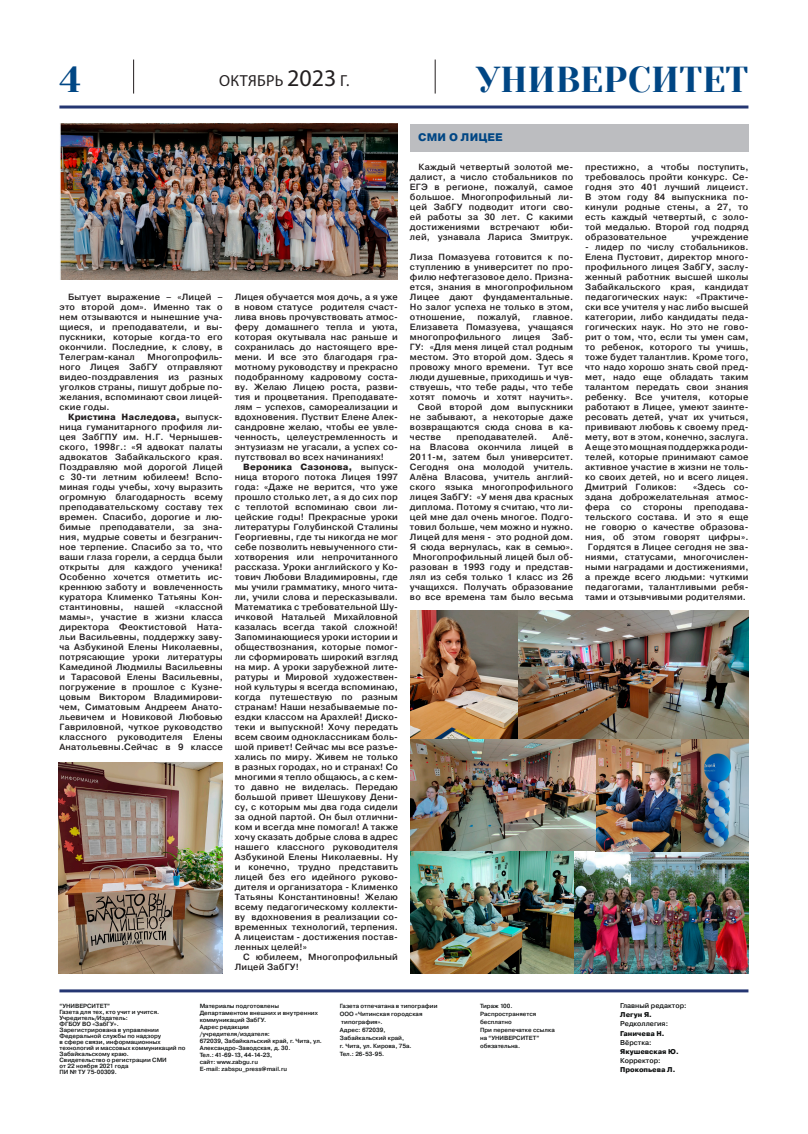
<style>
.page{position:relative;width:808px;height:1134px;background:#fff}
.page>*{position:absolute;margin:0;border:0;box-sizing:border-box;transform-origin:0 0}
.t1{font:36px "Yeseva One";color:#004684}
.t2{font:16px "Myriad Pro";letter-spacing:.02em;color:#231f20}
.t3{font:800 11px "Pragmatica";letter-spacing:.02em;color:#004684}
.t4{font:500 9px/10px "Pragmatica";letter-spacing:.02em;color:#231f20;text-align:justify}
.t5{font:500 7px "Pragmatica";color:#0d0f0f}
.t6{font:800 7px "Pragmatica";color:#0d0f0f}
.t7{font:500 6px/8px "Pragmatica";color:#0d0f0f}
.s1{font-size:24px}
.s2{font-weight:800}
</style>
<div class="page">
<hr style="left:133px;top:60px;width:1px;height:34px;background:#231f20">
<hr style="left:435px;top:60px;width:1px;height:34px;background:#231f20">
<hr style="left:59px;top:106px;width:689px;height:3px;background:#253672">
<div style="left:410px;top:124px;width:338px;height:27px;background:#bcbdc0"></div>
<hr style="left:59px;top:989px;width:689px;height:3px;background:#253672">
<img style="left:59px;top:763px;width:163px;height:210px">
<img style="left:60px;top:124px;width:338px;height:156px">
<img style="left:410px;top:852px;width:338px;height:121px">
<img style="left:410px;top:611px;width:108px;height:128px">
<img style="left:518px;top:611px;width:230px;height:128px">
<img style="left:680px;top:739px;width:68px;height:113px">
<img style="left:410px;top:739px;width:270px;height:113px">
<h1 class="t1" style="left:60px;top:54px;width:23px">4</h1>
<h2 class="t2" style="left:219px;top:70px;width:132px">ОКТЯБРЬ <span class="s1">2023</span> Г.</h2>
<h1 class="t1" style="left:476px;top:54px;width:274px">УНИВЕРСИТЕТ</h1>
<p class="t4" style="left:60px;top:292px;width:165px;text-indent:9px">Бытует выражение – «Лицей – это второй дом». Именно так о нем отзываются и нынешние уча&shy;щиеся, и преподаватели, и вы&shy;пускники, которые когда-то его окончили. Последние, к слову, в Телеграм-канал</p>
<p class="t4" style="left:60px;top:352px;width:165px;text-indent:88px">Многопрофиль&shy;ного Лицея ЗабГУ отправляют видео-поздравления из разных уголков страны, пишут добрые по&shy;желания, вспоминают свои лицей&shy;ские годы.</p>
<p class="t4" style="left:60px;top:412px;width:165px;text-indent:9px"><span class="s2">Кристина Наследова,</span> выпуск&shy;ница гуманитарного профиля ли&shy;цея ЗабГПУ им. Н.Г. Чернышев&shy;ского, 1998г.: «Я адвокат палаты адвокатов Забайкальского края.<br>Поздравляю мой дорогой Лицей с 30-ти летним юбилеем! Вспо&shy;миная годы учебы, хочу выразить огромную благодарность всему преподавательскому составу тех времен. Спасибо, дорогие и лю&shy;бимые преподаватели, за зна&shy;ния, мудрые советы и безгранич&shy;ное терпение. Спасибо за то, что ваши глаза горели, а сердца были открыты для каждого ученика!<br>Особенно хочется отметить ис&shy;креннюю заботу и вовлеченность куратора Клименко Татьяны Кон&shy;стантиновны, нашей «классной мамы», участие в жизни класса директора Феоктистовой Ната&shy;льи Васильевны, поддержку заву&shy;ча Азбукиной Елены Николаевны, потрясающие уроки литературы Камединой Людмилы Васильевны и Тарасовой Елены Васильевны, погружение в прошлое с Кузне&shy;цовым Виктором Владимирови&shy;чем, Симатовым Андреем Анато&shy;льевичем и Новиковой Любовью Гавриловной, чуткое руководство классного руководителя Елены Анатольевны.Сейчас в 9 классе</p>
<p class="t4" style="left:235px;top:292px;width:165px">Лицея обучается моя дочь, а я уже в новом статусе родителя счаст&shy;лива вновь прочувствовать атмос&shy;феру домашнего тепла и уюта, которая окутывала нас раньше и сохранилась до настоящего вре&shy;мени. И все это благодаря гра&shy;мотному руководству и прекрасно подобранному кадровому соста&shy;ву. Желаю Лицею роста, разви&shy;тия и процветания. Преподавате&shy;лям – успехов, самореализации и вдохновения. Пуствит Елене Алек&shy;сандровне желаю, чтобы ее увле&shy;ченность, целеустремленность и энтузиазм не угасали, а успех со&shy;путствовал во всех начинаниях!</p>
<p class="t4" style="left:235px;top:462px;width:165px;text-indent:9px"><span class="s2">Вероника Сазонова,</span> выпуск&shy;ница второго потока Лицея 1997 года: «Даже не верится, что уже прошло столько лет, а я до сих пор с теплотой вспоминаю свои ли&shy;цейские годы! Прекрасные уроки литературы Голубинской Сталины Георгиевны, где ты никогда не мог себе позволить невыученного сти&shy;хотворения или непрочитанного рассказа. Уроки английского у Ко&shy;тович Любови Владимировны, где мы учили грамматику, много чита&shy;ли, учили слова и пересказывали.<br>Математика с требовательной Шу&shy;ичковой Натальей Михайловной казалась всегда такой сложной!<br>Запоминающиеся уроки истории и обществознания, которые помог&shy;ли сформировать широкий взгляд на мир. А уроки зарубежной лите&shy;ратуры и Мировой художествен&shy;ной культуры я всегда вспоминаю, когда путешествую по разным странам! Наши незабываемые по&shy;ездки классом на Арахлей! Диско&shy;теки и выпускной! Хочу передать всем своим одноклассникам боль&shy;шой привет! Сейчас мы все разъе&shy;хались по миру. Живем не только в разных городах, но и странах! Со многими я тепло общаюсь, а с кем&shy;то давно не виделась. Передаю большой привет Шешукову Дени&shy;су, с которым мы два года сидели за одной партой. Он был отлични&shy;ком и всегда мне помогал! А также хочу сказать добрые слова в адрес нашего классного руководителя Азбукиной Елены Николаевны. Ну и конечно, трудно представить лицей без его идейного руково&shy;дителя и организатора - Клименко Татьяны Константиновны! Желаю всему педагогическому коллекти&shy;ву вдохновения в реализации со&shy;временных технологий, терпения.<br>А лицеистам - достижения постав&shy;ленных целей!»</p>
<p class="t4" style="left:235px;top:952px;width:165px;text-indent:9px">С юбилеем, Многопрофильный<br>Лицей ЗабГУ!</p>
<p class="t3" style="left:418px;top:131px;width:86px">СМИ О ЛИЦЕЕ</p>
<p class="t4" style="left:410px;top:162px;width:165px;text-indent:9px">Каждый четвертый золотой ме&shy;далист, а число стобальников по ЕГЭ в регионе, пожалуй, самое большое. Многопрофильный ли&shy;цей ЗабГУ подводит итоги сво&shy;ей работы за 30 лет. С какими достижениями встречают юби&shy;лей, узнавала Лариса Змитрук.</p>
<p class="t4" style="left:410px;top:252px;width:165px">Лиза Помазуева готовится к по&shy;ступлению в университет по про&shy;филю нефтегазовое дело. Призна&shy;ется, знания в многопрофильном Лицее дают фундаментальные.<br>Но залог успеха не только в этом, отношение,</p>
<p class="t4" style="left:477px;top:312px;width:45px">пожалуй,</p>
<p class="t4" style="left:410px;top:312px;width:165px;text-indent:123px">главное.<br>Елизавета Помазуева, учащаяся многопрофильного</p>
<p class="t4" style="left:512px;top:332px;width:29px">лицея</p>
<p class="t4" style="left:552px;top:332px;width:23px">Заб-</p>
<p class="t4" style="left:410px;top:342px;width:165px">ГУ: «Для меня лицей стал родным</p>
<p class="t4" style="left:410px;top:352px;width:165px">местом. Это второй дом. Здесь я</p>
<p class="t4" style="left:410px;top:362px;width:165px">провожу много времени. Тут все</p>
<p class="t4" style="left:410px;top:372px;width:165px">люди душевные, приходишь и чув-</p>
<p class="t4" style="left:410px;top:382px;width:165px">ствуешь, что тебе рады, что тебе</p>
<p class="t4" style="left:410px;top:392px;width:165px">хотят помочь и хотят научить».</p>
<p class="t4" style="left:418px;top:402px;width:157px">Свой второй дом выпускники</p>
<p class="t4" style="left:410px;top:412px;width:165px">не забывают, а некоторые даже</p>
<p class="t4" style="left:410px;top:422px;width:165px">возвращаются сюда снова в ка-</p>
<p class="t4" style="left:410px;top:432px;width:33px">честве</p>
<p class="t4" style="left:456px;top:432px;width:82px">преподавателей.</p>
<p class="t4" style="left:410px;top:432px;width:165px;text-indent:142px">Алё&shy;на Власова окончила лицей в 2011-м, затем был университет.<br>Сегодня она молодой учитель.<br>Алёна Власова, учитель англий&shy;ского языка многопрофильного лицея ЗабГУ: «У меня два красных диплома. Потому я считаю, что ли&shy;цей мне дал очень многое. Подго&shy;товил больше, чем можно и нужно.<br>Лицей для меня - это родной дом.<br>Я сюда вернулась, как в семью».<br>Многопрофильный лицей был об&shy;разован в 1993 году и представ&shy;лял из себя только 1 класс из 26 учащихся. Получать образование во все времена там было весьма</p>
<p class="t4" style="left:585px;top:162px;width:165px">престижно, а чтобы поступить, требовалось пройти конкурс. Се&shy;годня это 401 лучший лицеист.<br>В этом году 84 выпускника по&shy;кинули родные стены, а 27, то есть каждый четвертый, с золо&shy;той медалью. Второй год подряд образовательное</p>
<p class="t4" style="left:692px;top:232px;width:58px">учреждение</p>
<p class="t4" style="left:585px;top:242px;width:165px">- лидер по числу стобальников.<br>Елена Пустовит, директор много&shy;профильного лицея ЗабГУ, заслу&shy;женный работник высшей школы Забайкальского края, кандидат педагогических наук: «Практиче&shy;ски все учителя у нас либо высшей категории, либо кандидаты педа&shy;гогических наук. Но это не гово&shy;рит о том, что, если ты умен сам, то ребенок, которого ты учишь, тоже будет талантлив. Кроме того, что надо хорошо знать свой пред&shy;мет, надо еще обладать таким талантом передать свои знания ребенку. Все учителя, которые работают в Лицее, умеют заинте&shy;ресовать детей, учат их учиться, прививают любовь к своему пред&shy;мету, вот в этом, конечно, заслуга.<br>А еще это мощная поддержка роди&shy;телей, которые принимают самое активное участие в жизни не толь&shy;ко своих детей, но и всего лицея.<br>Дмитрий Голиков:</p>
<p class="t4" style="left:585px;top:482px;width:165px;text-indent:108px">«Здесь со&shy;здана доброжелательная атмос&shy;фера</p>
<p class="t4" style="left:585px;top:502px;width:165px;text-align:right">преподава-<br>тельского состава. И это я еще не говорю о качестве образова&shy;ния, об этом говорят цифры».<br>Гордятся в Лицее сегодня не зва&shy;ниями, статусами, многочислен&shy;ными наградами и достижениями, а прежде всего людьми: чуткими педагогами, талантливыми ребя&shy;тами и отзывчивыми родителями.</p>
<p class="t4" style="left:621px;top:502px;width:12px">со</p>
<p class="t4" style="left:643px;top:502px;width:41px">стороны</p>
<p class="t7" style="left:60px;top:1003px;width:127px;line-height:6px">“УНИВЕРСИТЕТ”<br>Газета для тех, кто учит и учится.<br>Учредитель/Издатель:<br>ФГБОУ ВО «ЗабГУ».<br>Зарегистрирована в управлении<br>Федеральной службы по надзору<br>в сфере связи, информационных технологий и массовых коммуникаций по<br>Забайкальскому краю.<br>Свидетельство о регистрации СМИ<br>от 22 ноября 2021 года<br>ПИ № ТУ 75-00309.</p>
<p class="t7" style="left:200px;top:1002px;width:124px;line-height:7px">Материалы подготовлены<br>Департаментом внешних и внутренних коммуникаций ЗабГУ.<br>Адрес редакции<br>/учредителя/издателя:<br>672039, Забайкальский край, г. Чита, ул.<br>Александро-Заводская, д. 30.<br>Тел.: 41-69-13, 44-14-23,<br>сайт: www.zabgu.ru<br>Е-mail: zabspu_press@mail.ru</p>
<p class="t7" style="left:340px;top:1002px;width:99px">Газета отпечатана в типографии<br>ООО «Читинская городская типография».<br>Адрес: 672039,<br>Забайкальский край,<br>г. Чита, ул. Кирова, 75а.<br>Тел.: 26-53-95.</p>
<p class="t7" style="left:480px;top:1002px;width:76px">Тираж 100.<br>Распространяется бесплатно<br>При перепечатке ссылка на “УНИВЕРСИТЕТ” обязательна.</p>
<p class="t5" style="left:620px;top:1001px;width:68px">Главный редактор:</p>
<p class="t6" style="left:620px;top:1010px;width:33px">Легун Я.</p>
<p class="t5" style="left:620px;top:1019px;width:49px">Редколлегия:</p>
<p class="t6" style="left:620px;top:1028px;width:46px">Ганичева Н.</p>
<p class="t5" style="left:620px;top:1038px;width:33px">Вёрстка:</p>
<p class="t6" style="left:620px;top:1047px;width:60px">Якушевская Ю.</p>
<p class="t5" style="left:620px;top:1056px;width:42px">Корректор:</p>
<p class="t6" style="left:620px;top:1065px;width:56px">Прокопьева Л.</p>
</div>
